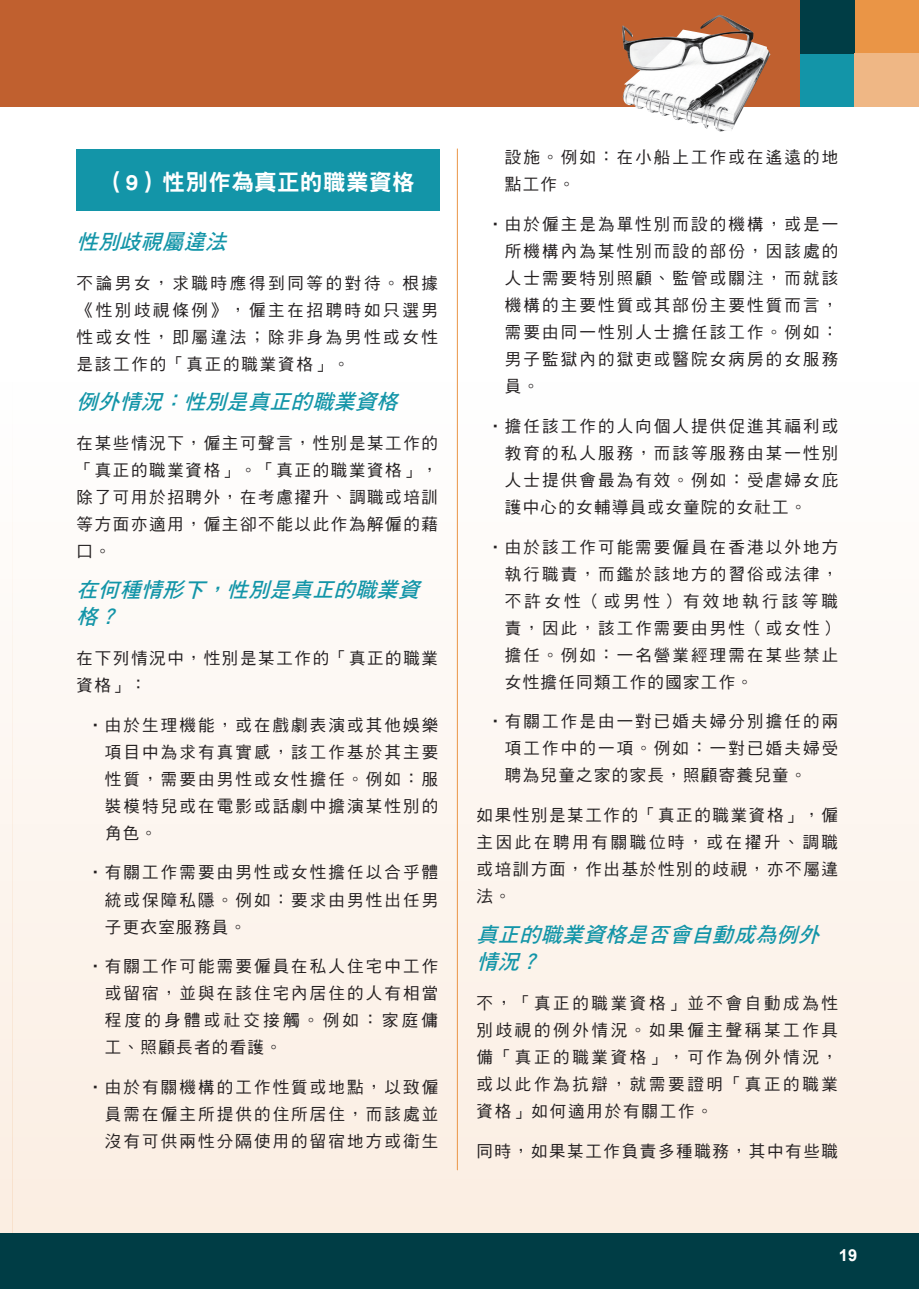
<style>
.page{position:relative;width:919px;height:1289px;background:#fff}
.page>*{position:absolute;margin:0;border:0;box-sizing:border-box;transform-origin:0 0}
.副題{font:22.5px "DF Hei Std W9";letter-spacing:.02em;color:#fff}
.副題-2{font:italic 21px/27px "DF Hei Std W7";color:#1395a8}
.t1{font:16.5px/27px "DF Hei Std W5";letter-spacing:.13em;color:#231f20;text-align:justify}
.t2{font:16.5px/27px "DF Hei Std W5";letter-spacing:.1em;color:#231f20}
.副題-3{font:700 16.5px "Arial";color:#fff}
</style>
<div class="page">
<svg style="left:0;top:522px;width:13px;height:711px;fill:#fcf4ed"></svg>
<div style="left:13px;top:100px;width:905px;height:1139px;background:linear-gradient(to bottom,#fff,#fbeee3)"></div>
<hr style="left:457px;top:149px;width:1px;height:1020px;background:#ea9546">
<div style="left:13px;top:0;width:905px;height:107px;background:#c0602f"></div>
<div style="left:0;top:0;width:13px;height:107px;background:#c0602f"></div>
<div style="left:0;top:1233px;width:918px;height:55px;background:#003d45"></div>
<div style="left:799px;top:53px;width:55px;height:54px;background:#1395a8"></div>
<div style="left:854px;top:0;width:64px;height:53px;background:#ea9546"></div>
<div style="left:799px;top:0;width:55px;height:53px;background:#003d45"></div>
<div style="left:854px;top:53px;width:64px;height:54px;background:#efb785"></div>
<div style="left:77px;top:149px;width:363px;height:61px;background:#1395a8"></div>
<img style="left:621px;top:15px;width:149px;height:118px">
<p class="副題" style="left:102px;top:169px;width:314px">（9）性別作為真正的職業資格</p>
<p class="副題-2" style="left:77px;top:227px;width:157px">性別歧視屬違法</p>
<p class="t1" style="left:77px;top:269px;width:363px">不論男女，求職時應得到同等的對待。根據《性別歧視條例》，僱主在招聘時如只選男性或女性，即屬違法；除非身為男性或女性是該工作的「真正的職業資格」。</p>
<p class="副題-2" style="left:77px;top:388px;width:328px">例外情況：性別是真正的職業資格</p>
<p class="t1" style="left:77px;top:429px;width:363px">在某些情況下，僱主可聲言，性別是某工作的「真正的職業資格」。「真正的職業資格」，除了可用於招聘外，在考慮擢升、調職或培訓等方面亦適用，僱主卻不能以此作為解僱的藉口。</p>
<p class="副題-2" style="left:77px;top:575px;width:350px">在何種情形下，性別是真正的職業資格？</p>
<p class="t2" style="left:77px;top:644px;width:363px">在下列情況中，性別是某工作的「真正的職業資格」：</p>
<p class="t1" style="left:105px;top:711px;width:335px;text-indent:-18px">•由於生理機能，或在戲劇表演或其他娛樂項目中為求有真實感，該工作基於其主要性質，需要由男性或女性擔任。例如：服裝模特兒或在電影或話劇中擔演某性別的角色。</p>
<p class="t1" style="left:105px;top:858px;width:335px;text-indent:-18px">•有關工作需要由男性或女性擔任以合乎體統或保障私隱。例如：要求由男性出任男子更衣室服務員。</p>
<p class="t1" style="left:105px;top:952px;width:335px;text-indent:-18px">•有關工作可能需要僱員在私人住宅中工作或留宿，並與在該住宅內居住的人有相當程度的身體或社交接觸。例如：家庭傭工、照顧長者的看護。</p>
<p class="t1" style="left:105px;top:1073px;width:335px;text-indent:-18px">•由於有關機構的工作性質或地點，以致僱員需在僱主所提供的住所居住，而該處並沒有可供兩性分隔使用的留宿地方或衛生</p>
<p class="t1" style="left:505px;top:143px;width:335px">設施。例如：在小船上工作或在遙遠的地點工作。</p>
<p class="t1" style="left:505px;top:210px;width:335px;text-indent:-18px">•由於僱主是為單性別而設的機構，或是一所機構內為某性別而設的部份，因該處的人士需要特別照顧、監管或關注，而就該機構的主要性質或其部份主要性質而言，需要由同一性別人士擔任該工作。例如：男子監獄內的獄吏或醫院女病房的女服務員。</p>
<p class="t1" style="left:505px;top:412px;width:335px;text-indent:-18px">•擔任該工作的人向個人提供促進其福利或教育的私人服務，而該等服務由某一性別人士提供會最為有效。例如：受虐婦女庇護中心的女輔導員或女童院的女社工。</p>
<p class="t1" style="left:505px;top:533px;width:335px;text-indent:-18px">•由於該工作可能需要僱員在香港以外地方執行職責，而鑑於該地方的習俗或法律，不許女性（或男性）有效地執行該等職責，因此，該工作需要由男性（或女性）擔任。例如：一名營業經理需在某些禁止女性擔任同類工作的國家工作。</p>
<p class="t1" style="left:505px;top:707px;width:335px;text-indent:-18px">•有關工作是由一對已婚夫婦分別擔任的兩項工作中的一項。例如：一對已婚夫婦受聘為兒童之家的家長，照顧寄養兒童。</p>
<p class="t1" style="left:476px;top:801px;width:363px">如果性別是某工作的「真正的職業資格」，僱主因此在聘用有關職位時，或在擢升、調職或培訓方面，作出基於性別的歧視，亦不屬違法。</p>
<p class="副題-2" style="left:476px;top:920px;width:350px">真正的職業資格是否會自動成為例外情況？</p>
<p class="t1" style="left:476px;top:989px;width:363px">不，「真正的職業資格」並不會自動成為性別歧視的例外情況。如果僱主聲稱某工作具備「真正的職業資格」，可作為例外情況，或以此作為抗辯，就需要證明「真正的職業資格」如何適用於有關工作。</p>
<p class="t2" style="left:476px;top:1136px;width:363px">同時，如果某工作負責多種職務，其中有些職</p>
<p class="副題-3" style="left:838px;top:1243px;width:20px">19</p>
</div>
